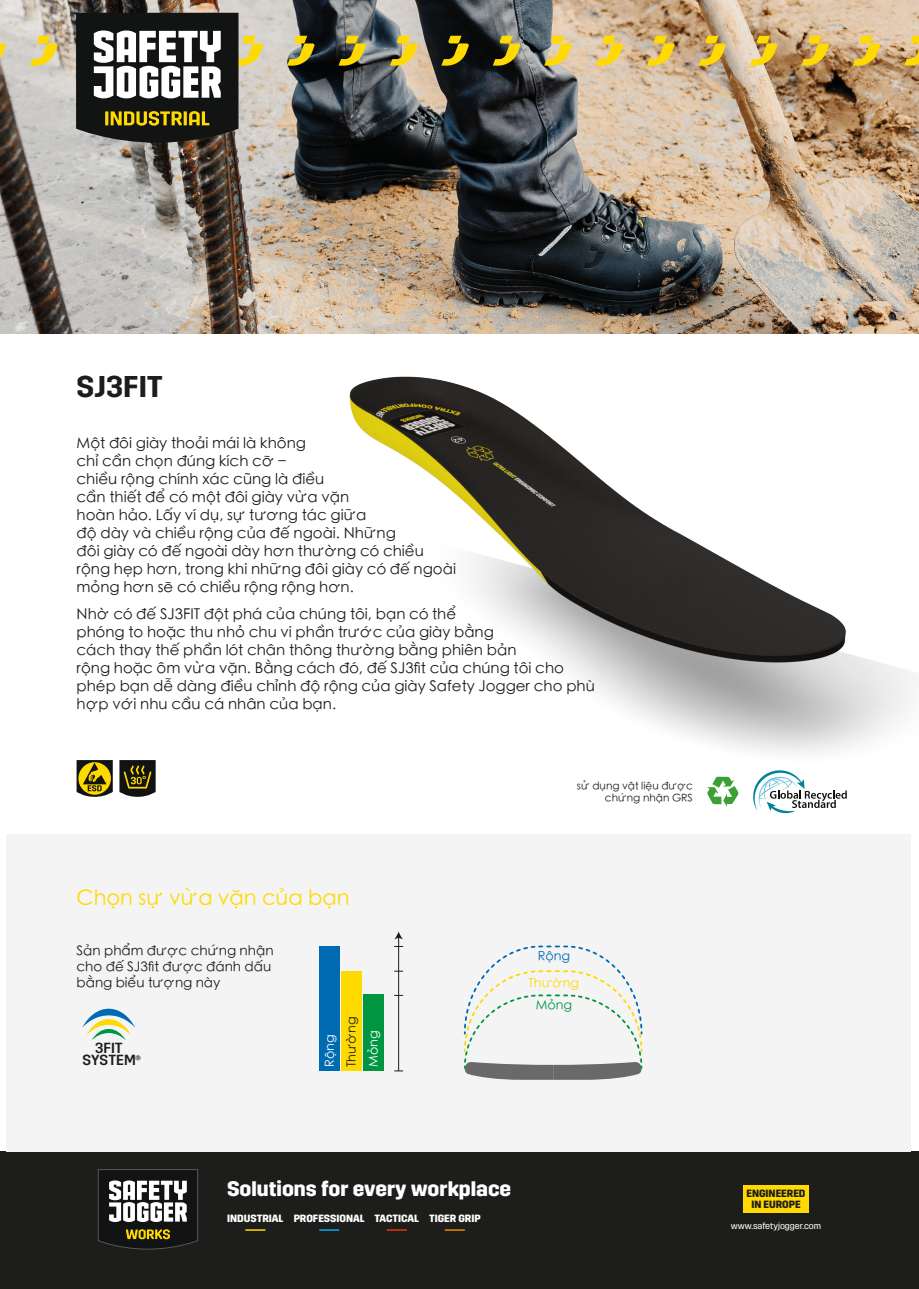
<style>
.page{position:relative;width:919px;height:1289px;background:#fff}
.page>*{position:absolute;margin:0;border:0;box-sizing:border-box;transform-origin:0 0}
.t1{font:600 30px "Trim";color:#1d1d1b}
.t2{font:700 21px "Trim";color:#fff}
.t3{font:300 21px "ST Heiti SC";color:#ffda00}
.t4{font:300 15px/18px "ST Heiti SC";color:#1d1d1b}
.t5{font:500 14.7px/12px "Trim";color:#1d1d1b;text-align:center}
.t6{font:300 13.5px/16.2px "ST Heiti SC";color:#1d1d1b}
.t7{font:300 12.75px "ST Heiti SC";color:#fff}
.t8{font:300 12.75px "ST Heiti SC";color:#1d1d1b}
.t9{font:300 12.75px "ST Heiti SC";color:#ffda00}
.t10{font:300 12.75px "ST Heiti SC";color:#006ab3}
.t11{font:300 12.75px "ST Heiti SC";color:#009641}
.t12{font:700 10.5px "Trim";color:#fff}
.t13{font:300 10.5px/12.6px "ST Heiti SC";color:#1d1d1b;text-align:right}
.t14{font:700 10.5px/10.5px "Trim";color:#1d1d1b;text-align:center}
.t15{font:9px "Trim";color:#fff}
.s1{font-size:10.5px}
</style>
<div class="page">
<div style="left:0;top:1151px;width:918px;height:137px;background:#1d1d1b"></div>
<div style="left:743px;top:1185px;width:65px;height:27px;background:#ffda00"></div>
<svg style="left:97px;top:1169px;width:101px;height:80px"></svg>
<svg style="left:245px;top:1229px;width:20px;height:1px"></svg>
<svg style="left:319px;top:1229px;width:20px;height:1px"></svg>
<svg style="left:387px;top:1229px;width:20px;height:1px"></svg>
<svg style="left:445px;top:1229px;width:20px;height:1px"></svg>
<img style="left:0;top:0;width:918px;height:334px">
<svg style="left:904px;top:36px;width:14px;height:30px"></svg>
<svg style="left:852px;top:36px;width:28px;height:30px"></svg>
<svg style="left:801px;top:36px;width:28px;height:30px"></svg>
<svg style="left:749px;top:36px;width:28px;height:30px"></svg>
<svg style="left:698px;top:36px;width:28px;height:30px"></svg>
<svg style="left:647px;top:36px;width:27px;height:30px"></svg>
<svg style="left:595px;top:36px;width:28px;height:30px"></svg>
<svg style="left:544px;top:36px;width:28px;height:30px"></svg>
<svg style="left:492px;top:36px;width:28px;height:30px"></svg>
<svg style="left:441px;top:36px;width:28px;height:30px"></svg>
<svg style="left:390px;top:36px;width:27px;height:30px"></svg>
<svg style="left:338px;top:36px;width:28px;height:30px"></svg>
<svg style="left:287px;top:36px;width:28px;height:30px"></svg>
<svg style="left:30px;top:36px;width:28px;height:30px"></svg>
<svg style="left:0;top:36px;width:6px;height:30px"></svg>
<svg style="left:76px;top:13px;width:187px;height:130px"></svg>
<div style="left:6px;top:833px;width:904px;height:318px;background:#f4f4f5"></div>
<img style="left:147px;top:263px;width:771px;height:490px">
<svg style="left:77px;top:760px;width:36px;height:36px"></svg>
<svg style="left:119px;top:760px;width:37px;height:36px"></svg>
<svg style="left:82px;top:1008px;width:53px;height:32px"></svg>
<div style="left:363px;top:994px;width:20px;height:76px;background:#009641"></div>
<div style="left:341px;top:971px;width:20px;height:99px;background:#ffda00"></div>
<div style="left:319px;top:946px;width:20px;height:124px;background:#006ab3"></div>
<hr style="left:398px;top:937px;width:1px;height:133px;background:#1d1d1b">
<svg style="left:394px;top:931px;width:9px;height:8px"></svg>
<svg style="left:463px;top:945px;width:180px;height:134px"></svg>
<svg style="left:707px;top:776px;width:31px;height:30px"></svg>
<svg style="left:753px;top:770px;width:93px;height:43px"></svg>
<h1 class="t1" style="left:77px;top:369px;width:88px">SJ3FIT</h1>
<p class="t4" style="left:77px;top:433px;width:381px">Một đôi giày thoải mái là không<br>chỉ cần chọn đúng kích cỡ –<br>chiều rộng chính xác cũng là điều<br>cần thiết để có một đôi giày vừa vặn<br>hoàn hảo. Lấy ví dụ, sự tương tác giữa<br>độ dày và chiều rộng của đế ngoài. Những<br>đôi giày có đế ngoài dày hơn thường có chiều rộng hẹp hơn, trong khi những đôi giày có đế ngoài mỏng hơn sẽ có chiều rộng rộng hơn.</p>
<p class="t4" style="left:77px;top:603px;width:519px">Nhờ có đế SJ3FIT đột phá của chúng tôi, bạn có thể<br>phóng to hoặc thu nhỏ chu vi phần trước của giày bằng<br>cách thay thế phần lót chân thông thường bằng phiên bản<br>rộng hoặc ôm vừa vặn. Bằng cách đó, đế SJ3fit của chúng tôi cho phép bạn dễ dàng điều chỉnh độ rộng của giày Safety Jogger cho phù hợp với nhu cầu cá nhân của bạn.</p>
<h2 class="t3" style="left:77px;top:879px;width:274px">Chọn sự vừa vặn của bạn</h2>
<p class="t6" style="left:77px;top:941px;width:198px">Sản phẩm được chứng nhận cho đế SJ3fit được đánh dấu bằng biểu tượng này</p>
<p class="t5" style="left:83px;top:1042px;width:60px">3FIT<br>SYSTEM<span class="s1">®</span></p>
<p class="t7" style="left:319px;top:1067px;width:34px;rotate:-90deg">Rộng</p>
<p class="t8" style="left:341px;top:1067px;width:52px;rotate:-90deg">Thường</p>
<p class="t7" style="left:363px;top:1067px;width:38px;rotate:-90deg">Mỏng</p>
<p class="t13" style="left:577px;top:778px;width:117px">sử dụng vật liệu được chứng nhận GRS</p>
<p class="t10" style="left:537px;top:945px;width:34px">Rộng</p>
<p class="t9" style="left:528px;top:972px;width:52px">Thường</p>
<p class="t11" style="left:535px;top:994px;width:38px">Mỏng</p>
<h2 class="t2" style="left:227px;top:1176px;width:285px">Solutions for every workplace</h2>
<p class="t12" style="left:227px;top:1211px;width:255px">INDUSTRIAL PROFESSIONAL TACTICAL TIGER GRIP</p>
<p class="t14" style="left:746px;top:1188px;width:61px">ENGINEERED<br>IN EUROPE</p>
<p class="t15" style="left:730px;top:1220px;width:92px">www.safetyjogger.com</p>
</div>
